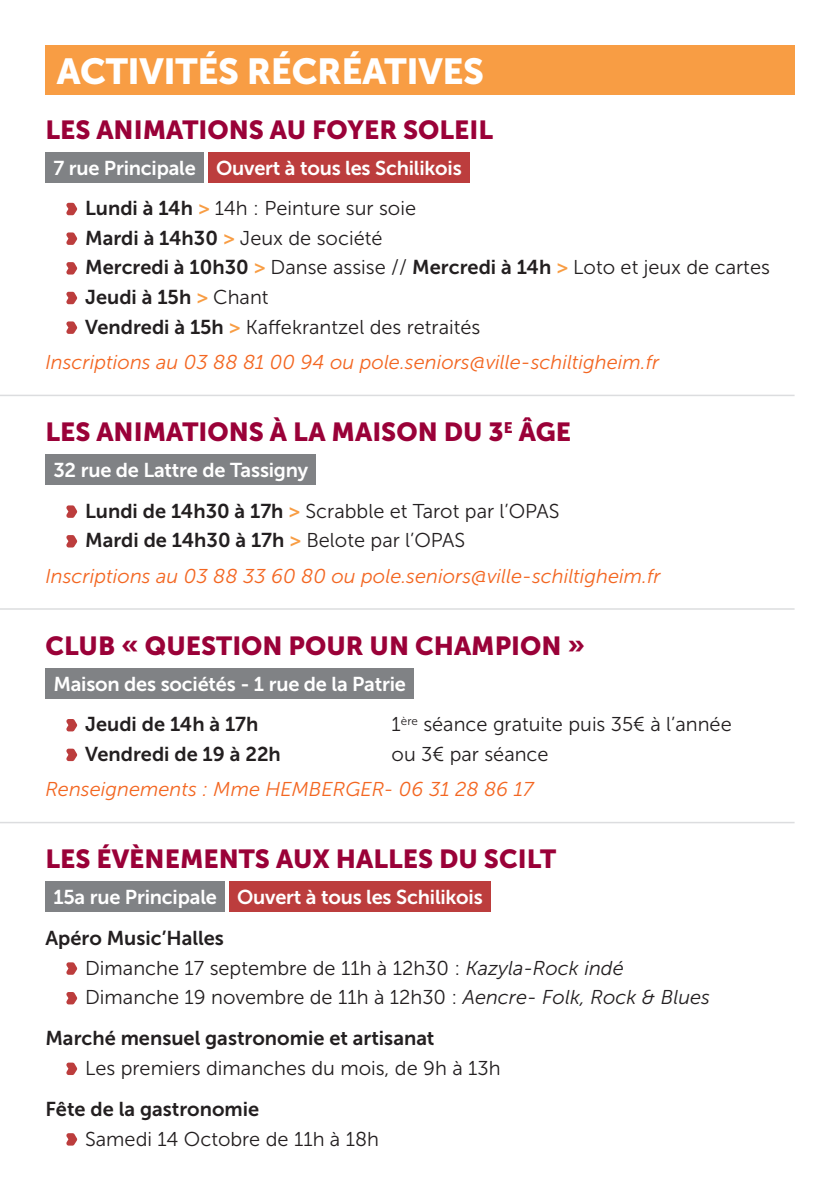
<style>
.page{position:relative;width:840px;height:1191px;background:#fff}
.page>*{position:absolute;margin:0;border:0;box-sizing:border-box;transform-origin:0 0}
.t1{font:36px "Museo Sans 900";letter-spacing:-.01em;color:#fff}
.t2{font:26px "Museo Sans 900";color:#9a0138}
.t3{font:20px/29.6px "Museo Sans 300";color:#231f20}
.t4{font:italic 20px/35.4px "Museo Sans 300";color:#f36621}
.t5{font:20px/29.6px "Museo Sans 700";color:#231f20}
.t6{font:20px "Museo Sans 700";letter-spacing:-.01em;color:#fff}
.s1{font-family:"Museo Sans 700"}
.s2{font-family:"Museo Sans 700";color:#f89d44}
.s3{color:#f89d44}
.s4{font-family:"Museo Sans 300"}
.s5{font-family:"Museo Sans 700";font-style:normal;color:#231f20}
.s6{font-family:"Museo Sans 700";font-style:normal;color:#f89d44}
.s7{font-style:normal;color:#231f20}
.s8{font-style:italic}
</style>
<div class="page">
<div style="left:45px;top:45px;width:749px;height:50px;background:#f89d44"></div>
<div style="left:45px;top:454px;width:271px;height:31px;background:#808285"></div>
<svg style="left:66px;top:505px;width:11px;height:13px"></svg>
<svg style="left:66px;top:535px;width:11px;height:12px"></svg>
<div style="left:45px;top:668px;width:368px;height:30px;background:#808285"></div>
<svg style="left:66px;top:719px;width:11px;height:12px"></svg>
<svg style="left:66px;top:748px;width:11px;height:13px"></svg>
<div style="left:208px;top:152px;width:261px;height:30px;background:#bc3d3d"></div>
<div style="left:45px;top:152px;width:159px;height:30px;background:#808285"></div>
<svg style="left:66px;top:203px;width:11px;height:12px"></svg>
<svg style="left:66px;top:262px;width:11px;height:12px"></svg>
<svg style="left:66px;top:321px;width:11px;height:13px"></svg>
<svg style="left:66px;top:232px;width:11px;height:13px"></svg>
<svg style="left:66px;top:292px;width:11px;height:12px"></svg>
<hr style="left:0;top:822px;width:794px;height:1px;background:#dcdddf">
<hr style="left:0;top:608px;width:794px;height:2px;background:#dcdddf">
<hr style="left:0;top:395px;width:794px;height:1px;background:#dcdddf">
<div style="left:45px;top:881px;width:180px;height:31px;background:#808285"></div>
<svg style="left:66px;top:1133px;width:11px;height:12px"></svg>
<svg style="left:66px;top:992px;width:11px;height:12px"></svg>
<svg style="left:66px;top:1062px;width:11px;height:13px"></svg>
<svg style="left:66px;top:962px;width:11px;height:12px"></svg>
<div style="left:229px;top:881px;width:261px;height:31px;background:#bc3d3d"></div>
<h1 class="t1" style="left:57px;top:51px;width:428px">ACTIVITÉS RÉCRÉATIVES</h1>
<h2 class="t2" style="left:45px;top:115px;width:449px">LES ANIMATIONS AU FOYER SOLEIL</h2>
<p class="t6" style="left:53px;top:157px;width:409px">7 rue Principale Ouvert à tous les Schilikois</p>
<p class="t3" style="left:85px;top:193px;width:686px"><span class="s1">Lundi à 14h</span> <span class="s2">&gt;</span> 14h : Peinture sur soie<br><span class="s1">Mardi à 14h30</span> <span class="s2">&gt;</span> Jeux de société<br><span class="s1">Mercredi à 10h30</span> <span class="s2">&gt;</span> Danse assise // <span class="s1">Mercredi à 14h</span> <span class="s2">&gt;</span> Loto et jeux de cartes</p>
<p class="t5" style="left:85px;top:282px;width:185px">Jeudi à 15h <span class="s3">&gt;</span> <span class="s4">Chant</span></p>
<p class="t4" style="left:45px;top:309px;width:615px;text-indent:40px"><span class="s5">Vendredi à 15h</span> <span class="s6">&gt;</span> <span class="s7">Kaffekrantzel des retraités<br></span>Inscriptions au 03 88 81 00 94 ou pole.seniors@ville-schiltigheim.fr</p>
<h2 class="t2" style="left:45px;top:417px;width:527px">LES ANIMATIONS À LA MAISON DU 3<sup>E</sup> ÂGE</h2>
<p class="t6" style="left:53px;top:459px;width:256px">32 rue de Lattre de Tassigny</p>
<p class="t3" style="left:85px;top:496px;width:476px"><span class="s1">Lundi de 14h30 à 17h</span> <span class="s2">&gt;</span> Scrabble et Tarot par l’OPAS</p>
<p class="t5" style="left:85px;top:525px;width:381px">Mardi de 14h30 à 17h <span class="s3">&gt;</span> <span class="s4">Belote par l’OPAS</span></p>
<p class="t4" style="left:45px;top:558px;width:616px">Inscriptions au 03 88 33 60 80 ou pole.seniors@ville-schiltigheim.fr</p>
<h2 class="t2" style="left:45px;top:631px;width:541px">CLUB « QUESTION POUR UN CHAMPION »</h2>
<p class="t6" style="left:53px;top:673px;width:354px">Maison des sociétés - 1 rue de la Patrie</p>
<p class="t3" style="left:391px;top:709px;width:341px">1<sup>ère</sup> séance gratuite puis 35€ à l’année ou 3€ par séance</p>
<p class="t5" style="left:85px;top:709px;width:197px">Jeudi de 14h à 17h<br>Vendredi de 19 à 22h</p>
<p class="t4" style="left:45px;top:772px;width:489px">Renseignements : Mme HEMBERGER- 06 31 28 86 17</p>
<h2 class="t2" style="left:45px;top:844px;width:512px">LES ÉVÈNEMENTS AUX HALLES DU SCILT</h2>
<p class="t6" style="left:53px;top:886px;width:165px">15a rue Principale</p>
<p class="t6" style="left:237px;top:886px;width:247px">Ouvert à tous les Schilikois</p>
<p class="t5" style="left:45px;top:923px;width:180px">Apéro Music’Halles</p>
<p class="t3" style="left:85px;top:953px;width:626px">Dimanche 17 septembre de 11h à 12h30 : <span class="s8">Kazyla-Rock indé<br></span>Dimanche 19 novembre de 11h à 12h30 : <span class="s8">Aencre- Folk, Rock &amp; Blues</span></p>
<p class="t5" style="left:45px;top:1023px;width:390px">Marché mensuel gastronomie et artisanat</p>
<p class="t3" style="left:85px;top:1053px;width:416px">Les premiers dimanches du mois, de 9h à 13h</p>
<p class="t5" style="left:45px;top:1094px;width:215px">Fête de la gastronomie</p>
<p class="t3" style="left:85px;top:1124px;width:295px">Samedi 14 Octobre de 11h à 18h</p>
</div>
